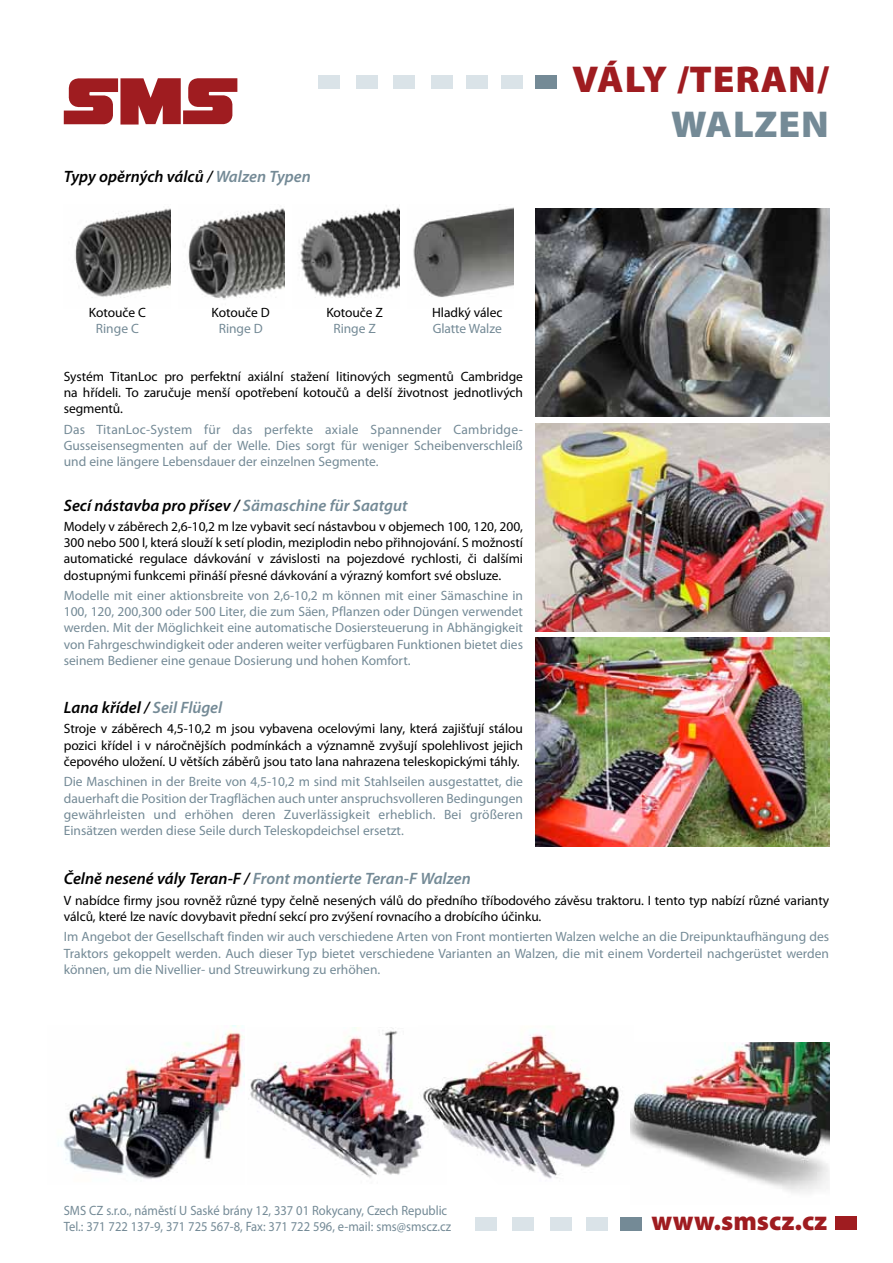
<style>
.page{position:relative;width:893px;height:1263px;background:#fff}
.page>*{position:absolute;margin:0;border:0;box-sizing:border-box;transform-origin:0 0}
.t1{font:900 37.5px "Myriad Pro";letter-spacing:.02em;color:#9f1c20;scale:1.05 1}
.t2{font:900 37.5px "Myriad Pro";letter-spacing:.02em;color:#748a96;scale:1.05 1}
.t3{font:900 27px "Myriad Pro";color:#9f1c20}
.t4{font:italic 600 16.5px "Myriad Pro";color:#000}
.t5{font:italic 600 16.5px "Myriad Pro";color:#748a96}
.t6{font:13.5px/16.2px "Myriad Pro";color:#748a96;text-align:justify}
.t7{font:13.5px/16.2px "Myriad Pro";letter-spacing:-.005em;color:#000;text-align:justify}
.t8{font:13.5px/16.2px "Myriad Pro";color:#748a96;scale:.93 1}
.s1{color:#748a96}
.s2{color:#000}
</style>
<div class="page">
<div style="left:835px;top:1216px;width:21px;height:14px;background:#9f1c20"></div>
<div style="left:620px;top:1217px;width:22px;height:14px;background:#748a96"></div>
<div style="left:513px;top:1217px;width:21px;height:14px;background:#dae3e8"></div>
<div style="left:550px;top:1217px;width:21px;height:14px;background:#dae3e8"></div>
<div style="left:475px;top:1217px;width:21px;height:14px;background:#dae3e8"></div>
<div style="left:586px;top:1217px;width:21px;height:14px;background:#dae3e8"></div>
<div style="left:501px;top:75px;width:22px;height:14px;background:#dae3e8"></div>
<div style="left:393px;top:75px;width:22px;height:14px;background:#dae3e8"></div>
<div style="left:536px;top:75px;width:21px;height:14px;background:#748a96"></div>
<div style="left:431px;top:75px;width:21px;height:14px;background:#dae3e8"></div>
<div style="left:467px;top:75px;width:21px;height:14px;background:#dae3e8"></div>
<svg style="left:64px;top:78px;width:173px;height:47px"></svg>
<img style="left:536px;top:423px;width:293px;height:208px">
<img style="left:536px;top:208px;width:293px;height:209px">
<img style="left:75px;top:208px;width:95px;height:90px">
<img style="left:188px;top:208px;width:97px;height:92px">
<img style="left:300px;top:205px;width:99px;height:93px">
<img style="left:413px;top:207px;width:101px;height:90px">
<img style="left:536px;top:638px;width:293px;height:209px">
<img style="left:58px;top:1025px;width:186px;height:154px">
<img style="left:248px;top:1028px;width:170px;height:150px">
<img style="left:418px;top:1034px;width:213px;height:145px">
<img style="left:631px;top:1042px;width:198px;height:151px">
<div style="left:319px;top:75px;width:21px;height:14px;background:#dae3e8"></div>
<div style="left:356px;top:75px;width:21px;height:14px;background:#dae3e8"></div>
<p class="t4" style="left:64px;top:166px;width:249px">Typy opěrných válců / <span class="s1">Walzen Typen</span></p>
<p class="t7" style="left:89px;top:304px;width:59px">Kotouče C</p>
<p class="t6" style="left:96px;top:320px;width:45px">Ringe C</p>
<p class="t7" style="left:212px;top:304px;width:60px">Kotouče D</p>
<p class="t6" style="left:219px;top:320px;width:46px">Ringe D</p>
<p class="t7" style="left:326px;top:304px;width:58px">Kotouče Z</p>
<p class="t6" style="left:333px;top:320px;width:44px">Ringe Z</p>
<p class="t7" style="left:432px;top:304px;width:72px">Hladký válec</p>
<p class="t6" style="left:433px;top:320px;width:71px">Glatte Walze</p>
<h1 class="t1" style="left:572px;top:58px;width:246px">vály /teran/</h1>
<h1 class="t2" style="left:671px;top:103px;width:147px">WalzeN</h1>
<p class="t7" style="left:64px;top:368px;width:461px">Systém TitanLoc pro perfektní axiální stažení litinových segmentů Cambridge na hřídeli. To zaručuje menší opotřebení kotoučů a delší životnost jednotlivých segmentů.</p>
<p class="t6" style="left:64px;top:421px;width:461px">Das TitanLoc-System für das perfekte axiale Spannender Cambridge-Gusseisensegmenten auf der Welle. Dies sorgt für weniger Scheibenverschleiß und eine längere Lebensdauer der einzelnen Segmente.</p>
<p class="t4" style="left:64px;top:494px;width:345px">Secí nástavba pro přísev / <span class="s1">Sämaschine für Saatgut</span></p>
<p class="t7" style="left:64px;top:518px;width:461px">Modely v záběrech 2,6-10,2 m lze vybavit secí nástavbou v objemech 100, 120, 200, 300 nebo 500 l, která slouží k setí plodin, meziplodin nebo přihnojování. S možností automatické regulace dávkování v závislosti na pojezdové rychlosti, či dalšími dostupnými funkcemi přináší přesné dávkování a výrazný komfort své obsluze.</p>
<p class="t6" style="left:64px;top:587px;width:461px">Modelle mit einer aktionsbreite von 2,6-10,2 m können mit einer Sämaschine in 100, 120, 200,300 oder 500 Liter, die zum Säen, Pflanzen oder Düngen verwendet werden. Mit der Möglichkeit eine automatische Dosiersteuerung in Abhängigkeit von Fahrgeschwindigkeit oder anderen weiter verfügbaren Funktionen bietet dies seinem Bediener eine genaue Dosierung und hohen Komfort.</p>
<p class="t4" style="left:64px;top:697px;width:160px">Lana křídel / <span class="s1">Seil Flügel</span></p>
<p class="t7" style="left:64px;top:721px;width:461px">Stroje v záběrech 4,5-10,2 m jsou vybavena ocelovými lany, která zajišťují stálou pozici křídel i v náročnějších podmínkách a významně zvyšují spolehlivost jejich čepového uložení. U větších záběrů jsou tato lana nahrazena teleskopickými táhly.</p>
<p class="t6" style="left:64px;top:773px;width:461px">Die Maschinen in der Breite von 4,5-10,2 m sind mit Stahlseilen ausgestattet, die dauerhaft die Position der Tragflächen auch unter anspruchsvolleren Bedingungen gewährleisten und erhöhen deren Zuverlässigkeit erheblich. Bei größeren Einsätzen werden diese Seile durch Teleskopdeichsel ersetzt.</p>
<p class="t5" style="left:64px;top:868px;width:408px"><span class="s2">Čelně nesené vály Teran-F /</span> Front montierte Teran-F Walzen</p>
<p class="t7" style="left:64px;top:892px;width:767px">V nabídce firmy jsou rovněž různé typy čelně nesených válů do předního tříbodového závěsu traktoru. I tento typ nabízí různé varianty válců, které lze navíc dovybavit přední sekcí pro zvýšení rovnacího a drobícího účinku.</p>
<p class="t6" style="left:64px;top:928px;width:767px">Im Angebot der Gesellschaft finden wir auch verschiedene Arten von Front montierten Walzen welche an die Dreipunktaufhängung des Traktors gekoppelt werden. Auch dieser Typ bietet verschiedene Varianten an Walzen, die mit einem Vorderteil nachgerüstet werden können, um die Nivellier- und Streuwirkung zu erhöhen.</p>
<p class="t8" style="left:64px;top:1202px;width:418px">SMS CZ s.r.o., náměstí U Saské brány 12, 337 01 Rokycany, Czech Republic<br>Tel.: 371 722 137-9, 371 725 567-8, Fax: 371 722 596, e-mail: sms@smscz.cz</p>
<h2 class="t3" style="left:651px;top:1206px;width:177px">www.smscz.cz</h2>
</div>
